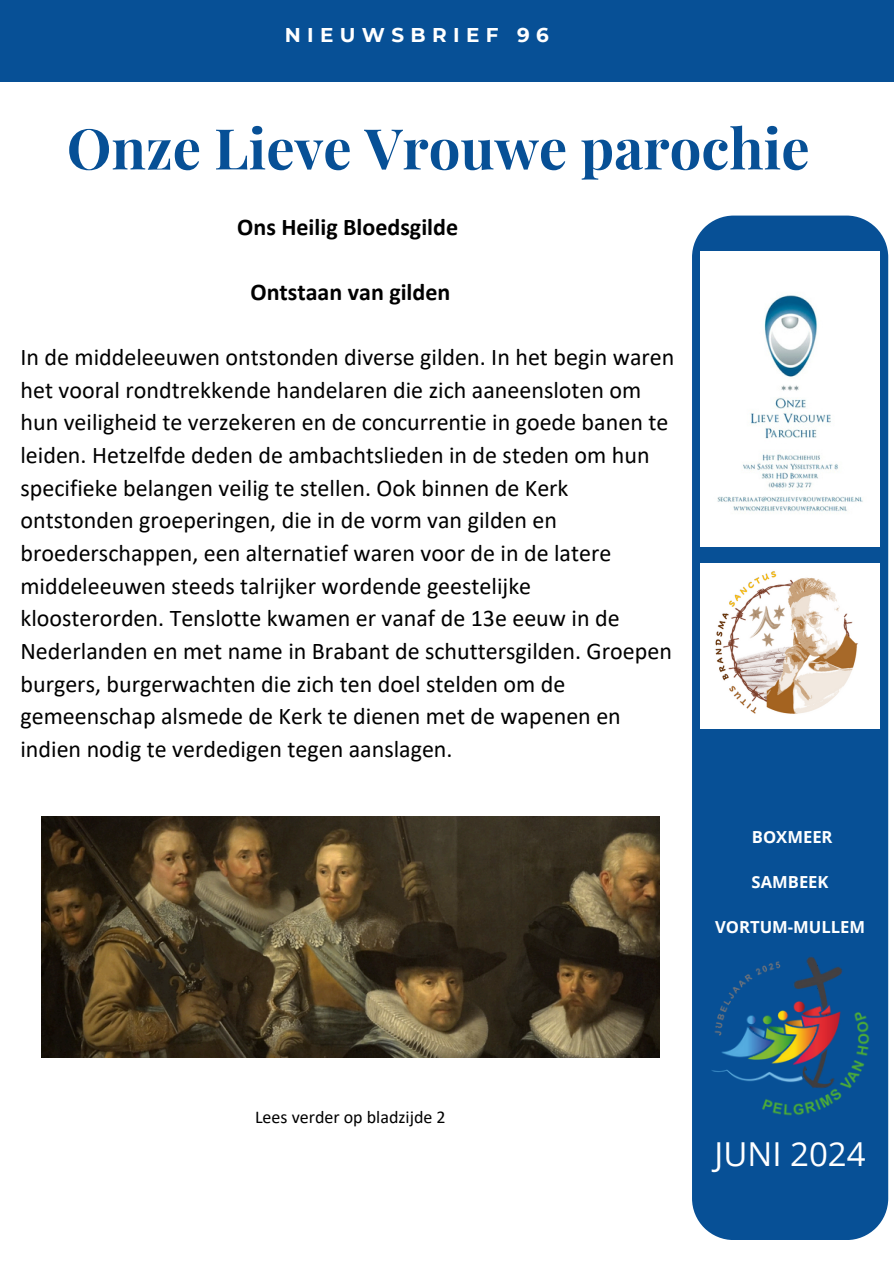
<style>
.page{position:relative;width:894px;height:1264px;background:#fff}
.page>*{position:absolute;margin:0;border:0;box-sizing:border-box;transform-origin:0 0}
.t1{font:700 56.25px "Playfair Display";color:#075096}
.t2{font:33px "Open Sans";color:#fff}
.t3{font:24px/32.7px "Calibri";color:#000}
.t4{font:700 24px "Calibri";color:#000}
.t5{font:700 19.95px "Montserrat";letter-spacing:.32em;color:#fff}
.t6{font:18px "Calibri";color:#000}
.t7{font:700 16.65px "Open Sans";color:#fff}
</style>
<div class="page">
<div style="left:0;top:0;width:893px;height:81px;background:#075096"></div>
<div style="left:692px;top:215px;width:195px;height:1024px;background:#075096"></div>
<img style="left:700px;top:252px;width:179px;height:294px">
<img style="left:700px;top:563px;width:179px;height:165px">
<img style="left:707px;top:953px;width:164px;height:164px">
<img style="left:42px;top:816px;width:617px;height:241px">
<p class="t5" style="left:285px;top:23px;width:265px">NIEUWSBRIEF 96</p>
<h1 class="t1" style="left:67px;top:109px;width:744px">Onze Lieve Vrouwe parochie</h1>
<h3 class="t4" style="left:237px;top:216px;width:222px">Ons Heilig Bloedsgilde</h3>
<h3 class="t4" style="left:250px;top:282px;width:201px">Ontstaan van gilden</h3>
<h4 class="t3" style="left:20px;top:343px;width:655px">In de middeleeuwen ontstonden diverse gilden. In het begin waren het vooral rondtrekkende handelaren die zich aaneensloten om hun veiligheid te verzekeren en de concurrentie in goede banen te leiden. Hetzelfde deden de ambachtslieden in de steden om hun specifieke belangen veilig te stellen. Ook binnen de Kerk ontstonden groeperingen, die in de vorm van gilden en broederschappen, een alternatief waren voor de in de latere middeleeuwen steeds talrijker wordende geestelijke kloosterorden. Tenslotte kwamen er vanaf de 13e eeuw in de Nederlanden en met name in Brabant de schuttersgilden. Groepen burgers, burgerwachten die zich ten doel stelden om de gemeenschap alsmede de Kerk te dienen met de wapenen en indien nodig te verdedigen tegen aanslagen.</h4>
<p class="t7" style="left:751px;top:825px;width:82px">BOXMEER</p>
<p class="t7" style="left:751px;top:870px;width:78px">SAMBEEK</p>
<p class="t7" style="left:714px;top:915px;width:151px">VORTUM-MULLEM</p>
<h6 class="t6" style="left:255px;top:1109px;width:192px">Lees verder op bladzijde 2</h6>
<p class="t2" style="left:714px;top:1130px;width:152px">JUNI 2024</p>
</div>
